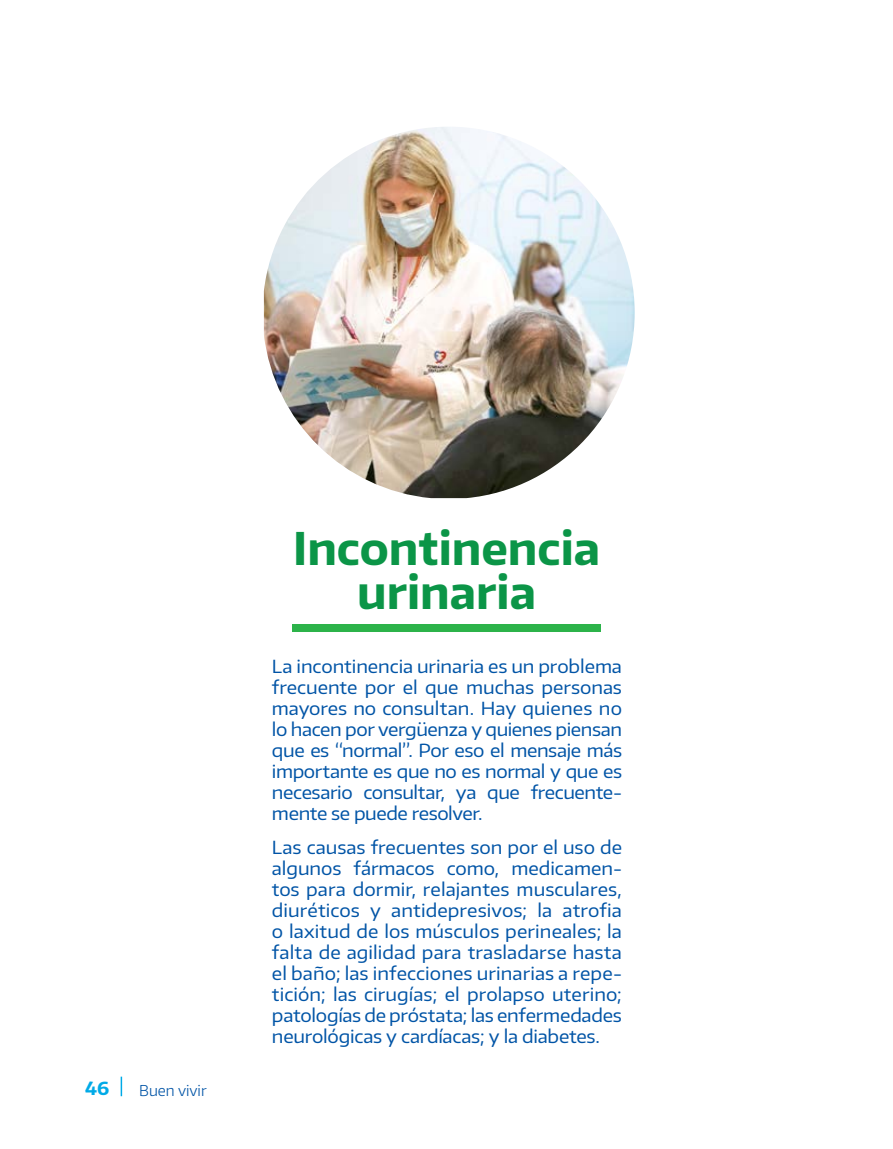
<style>
.page{position:relative;width:893px;height:1149px;background:#fff}
.page>*{position:absolute;margin:0;border:0;box-sizing:border-box;transform-origin:0 0}
.t1{font:700 45px/44.2px "Encode Sans";color:#0b9547;text-align:center}
.t2{font:18px/21px "Encode Sans Expanded";letter-spacing:-.02em;color:#0054a6;text-align:justify}
.t3{font:700 18px "Encode Sans";color:#00aae7}
.t4{font:300 15px "Encode Sans";color:#0054a6}
</style>
<div class="page">
<svg style="left:121px;top:1076px;width:1px;height:19px"></svg>
<img style="left:264px;top:127px;width:371px;height:371px">
<div style="left:292px;top:624px;width:309px;height:7px;background:#2cb34a"></div>
<p class="t3" style="left:85px;top:1076px;width:26px">46</p>
<p class="t4" style="left:139px;top:1080px;width:69px">Buen vivir</p>
<h1 class="t1" style="left:293px;top:524px;width:308px">Incontinencia urinaria</h1>
<p class="t2" style="left:272px;top:654px;width:352px">La incontinencia urinaria es un problema frecuente por el que muchas personas mayores no consultan. Hay quienes no lo hacen por vergüenza y quienes piensan que es “normal”. Por eso el mensaje más importante es que no es normal y que es necesario consultar, ya que frecuente&shy;mente se puede resolver.</p>
<p class="t2" style="left:272px;top:835px;width:352px">Las causas frecuentes son por el uso de algunos fármacos como, medicamen&shy;tos para dormir, relajantes musculares, diuréticos y antidepresivos; la atrofia o laxitud de los músculos perineales; la falta de agilidad para trasladarse hasta el baño; las infecciones urinarias a repe&shy;tición; las cirugías; el prolapso uterino; patologías de próstata; las enfermedades neurológicas y cardíacas; y la diabetes.</p>
</div>
